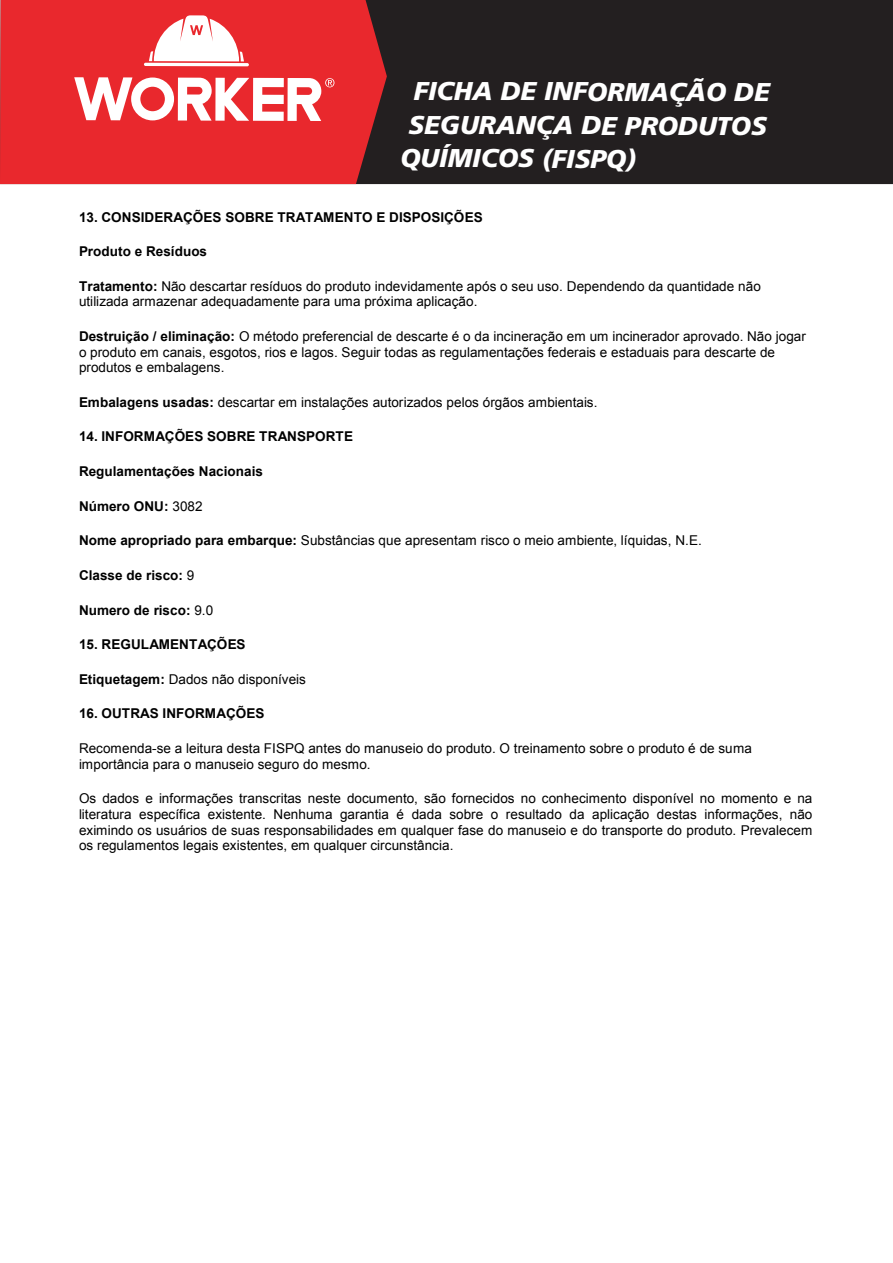
<style>
.page{position:relative;width:893px;height:1263px;background:#fff}
.page>*{position:absolute;margin:0;border:0;box-sizing:border-box;transform-origin:0 0}
.t1{font:italic 900 25.8px "Frutiger";color:#fff}
.t2{font:13.5px/15.6px "Arial";color:#000}
.t3{font:700 13.5px "Arial";color:#000}
.s1{font-weight:700}
.s2{font-weight:400}
</style>
<div class="page">
<div style="left:387px;top:0;width:505px;height:184px;background:#231f20"></div>
<div style="left:0;top:0;width:387px;height:184px;background:#e9282d"></div>
<svg style="left:149px;top:15px;width:95px;height:46px"></svg>
<hr style="left:144px;top:63px;width:105px;height:3px;background:#fff;border-radius:2px">
<svg style="left:74px;top:77px;width:260px;height:44px"></svg>
<h1 class="t1" style="left:413px;top:76px;width:357px">FICHA DE INFORMAÇÃO DE</h1>
<h1 class="t1" style="left:408px;top:110px;width:360px">SEGURANÇA DE PRODUTOS</h1>
<h1 class="t1" style="left:400px;top:143px;width:237px">QUÍMICOS (FISPQ)</h1>
<p class="t3" style="left:79px;top:208px;width:405px">13. CONSIDERAÇÕES SOBRE TRATAMENTO E DISPOSIÇÕES</p>
<p class="t3" style="left:79px;top:242px;width:130px">Produto e Resíduos</p>
<p class="t2" style="left:79px;top:278px;width:683px"><span class="s1">Tratamento:</span> Não descartar resíduos do produto indevidamente após o seu uso. Dependendo da quantidade não utilizada armazenar adequadamente para uma próxima aplicação.</p>
<p class="t2" style="left:79px;top:328px;width:728px"><span class="s1">Destruição / eliminação:</span> O método preferencial de descarte é o da incineração em um incinerador aprovado. Não jogar o produto em canais, esgotos, rios e lagos. Seguir todas as regulamentações federais e estaduais para descarte de produtos e embalagens.</p>
<p class="t2" style="left:79px;top:394px;width:520px"><span class="s1">Embalagens usadas:</span> descartar em instalações autorizados pelos órgãos ambientais.</p>
<p class="t3" style="left:79px;top:428px;width:275px">14. INFORMAÇÕES SOBRE TRANSPORTE</p>
<p class="t3" style="left:79px;top:462px;width:185px">Regulamentações Nacionais</p>
<p class="t3" style="left:79px;top:497px;width:125px">Número ONU: <span class="s2">3082</span></p>
<p class="t2" style="left:79px;top:533px;width:624px"><span class="s1">Nome apropriado para embarque:</span> Substâncias que apresentam risco o meio ambiente, líquidas, N.E.</p>
<p class="t3" style="left:79px;top:566px;width:117px">Classe de risco: <span class="s2">9</span></p>
<p class="t3" style="left:79px;top:601px;width:136px">Numero de risco: <span class="s2">9.0</span></p>
<p class="t3" style="left:79px;top:635px;width:168px">15. REGULAMENTAÇÕES</p>
<p class="t2" style="left:79px;top:671px;width:228px"><span class="s1">Etiquetagem:</span> Dados não disponíveis</p>
<p class="t3" style="left:79px;top:705px;width:187px">16. OUTRAS INFORMAÇÕES</p>
<p class="t2" style="left:79px;top:741px;width:674px">Recomenda-se a leitura desta FISPQ antes do manuseio do produto. O treinamento sobre o produto é de suma importância para o manuseio seguro do mesmo.</p>
<p class="t2" style="left:79px;top:791px;width:735px;text-align:justify">Os dados e informações transcritas neste documento, são fornecidos no conhecimento disponível no momento e na literatura específica existente. Nenhuma garantia é dada sobre o resultado da aplicação destas informações, não eximindo os usuários de suas responsabilidades em qualquer fase do manuseio e do transporte do produto. Prevalecem os regulamentos legais existentes, em qualquer circunstância.</p>
</div>
